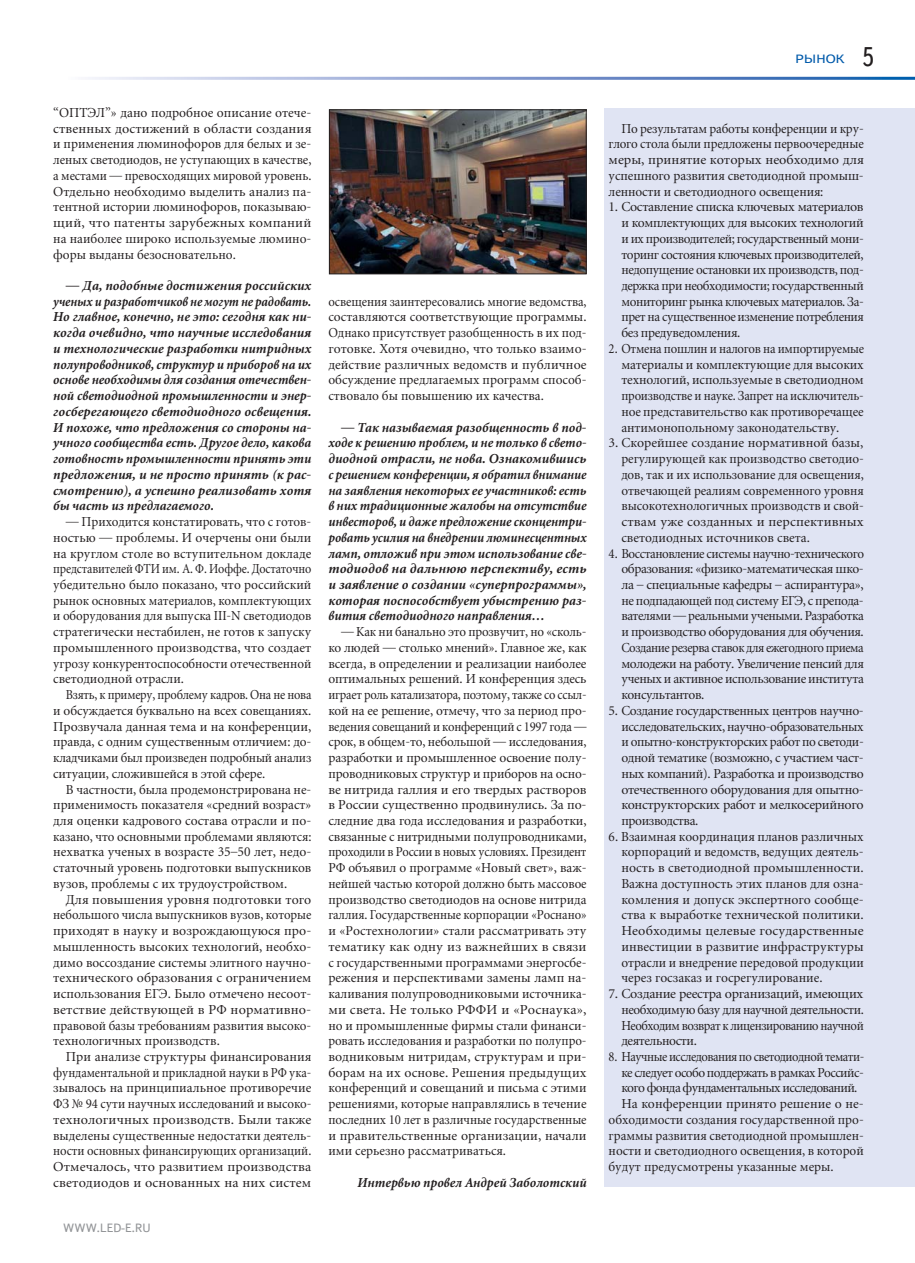
<style>
.page{position:relative;width:915px;height:1263px;background:#fff}
.page>*{position:absolute;margin:0;border:0;box-sizing:border-box;transform-origin:0 0}
.t1{font:27px "Text Book C";color:#231f20;scale:.9 1}
.t2{font:13.5px/15.8px "Miniature";letter-spacing:-.005em;color:#231f20;text-align:justify}
.t3{font:13.5px/15.8px "Miniature";letter-spacing:-.005em;color:#231f20;text-align:justify;scale:.93 1}
.t4{font:italic 700 13.5px/15.8px "Miniature";color:#231f20;text-align:justify}
.t5{font:13.5px/15.8px "Miniature";letter-spacing:-.005em;color:#231f20;text-align:justify;scale:.94 1}
.t6{font:13.5px/15.8px "Miniature";letter-spacing:-.005em;color:#231f20;text-align:justify;scale:.96 1}
.t7{font:13.5px/15.8px "Miniature";letter-spacing:-.005em;color:#231f20;text-align:justify;scale:.95 1}
.t8{font:13.5px/15.8px "Miniature";letter-spacing:-.005em;color:#231f20;text-align:justify;scale:.92 1}
.t9{font:13.5px/15.8px "Miniature";letter-spacing:-.005em;color:#231f20;text-align:justify;scale:.89 1}
.t10{font:13.5px/15.8px "Miniature";letter-spacing:-.005em;color:#231f20;text-align:justify;scale:.91 1}
.t11{font:13.5px "Miniature";letter-spacing:-.04em;color:#231f20;scale:.91 1}
.t12{font:13.5px "Miniature";letter-spacing:-.04em;color:#231f20;scale:.95 1}
.t13{font:13.5px "Miniature";letter-spacing:-.05em;color:#231f20}
.t14{font:italic 700 13.5px "Miniature";color:#231f20;scale:.96 1}
.t15{font:12px "Text Book C";color:#939598}
.t16{font:12px "Text Book C";letter-spacing:.01em;color:#005aaa;scale:1.17 1}
.s1{font-style:normal}
</style>
<div class="page">
<img style="left:331px;top:111px;width:253px;height:161px">
<div style="left:329px;top:109px;width:257px;height:165px;border:1px solid #231f20"></div>
<div style="left:604px;top:108px;width:310px;height:1079px;background:#e0e4f3"></div>
<p class="t2" style="left:53px;top:104px;width:259px">“ОПТЭЛ”» дано подробное описание отече&shy;ственных достижений в области создания и применения люминофоров для белых и зе&shy;леных светодиодов, не уступающих в качестве, а местами — превосходящих мировой уровень.<br>Отдельно необходимо выделить анализ па&shy;тентной истории люминофоров, показываю&shy;щий, что патенты зарубежных компаний на наиболее широко используемые люмино&shy;форы выданы безосновательно.</p>
<p class="t4" style="left:53px;top:278px;width:259px;text-indent:13px"><span class="s1">—</span> Да, подобные достижения российских ученых и разработчиков не могут не радовать.<br>Но главное, конечно, не это: сегодня как ни&shy;когда очевидно, что научные исследования и технологические разработки нитридных полупроводников, структур и приборов на их основе необходимы для создания отечествен&shy;ной светодиодной промышленности и энер&shy;госберегающего светодиодного освещения.<br>И похоже, что предложения со стороны на&shy;учного сообщества есть. Другое дело, какова готовность промышленности принять эти предложения, и не просто принять (к рас&shy;смотрению), а успешно реализовать хотя бы часть из предлагаемого.</p>
<p class="t5" style="left:53px;top:513px;width:276px;text-indent:13px">— Приходится констатировать, что с готов&shy;ностью — проблемы. И очерчены они были на круглом столе во вступительном докладе представителей ФТИ им. А. Ф. Иоффе. Достаточно убедительно было показано, что российский рынок основных материалов, комплектующих и оборудования для выпуска III-N светодиодов стратегически нестабилен, не готов к запуску промышленного производства, что создает угрозу конкурентоспособности отечественной светодиодной отрасли.</p>
<p class="t9" style="left:53px;top:686px;width:291px;text-indent:13px">Взять, к примеру, проблему кадров. Она не нова и обсуждается буквально на всех совещаниях.<br>Прозвучала данная тема и на конференции, правда, с одним существенным отличием: до&shy;кладчиками был произведен подробный анализ ситуации, сложившейся в этой сфере.</p>
<p class="t7" style="left:53px;top:781px;width:273px;text-indent:13px">В частности, была продемонстрирована не&shy;применимость показателя «средний возраст» для оценки кадрового состава отрасли и по&shy;казано, что основными проблемами являются: нехватка ученых в возрасте 35–50 лет, недо&shy;статочный уровень подготовки выпускников вузов, проблемы с их трудоустройством.</p>
<p class="t2" style="left:53px;top:891px;width:259px;text-indent:13px">Для повышения уровня подготовки того небольшого числа выпускников вузов, которые приходят в науку и возрождающуюся про&shy;мышленность высоких технологий, необхо&shy;димо воссоздание системы элитного научно&shy;технического образования с ограничением использования ЕГЭ. Было отмечено несоот&shy;ветствие действующей в РФ нормативно&shy;правовой базы требованиям развития высоко&shy;технологичных производств.</p>
<p class="t2" style="left:53px;top:1048px;width:259px;text-indent:13px">При анализе структуры финансирования фундаментальной и прикладной науки в РФ ука&shy;зывалось на принципиальное противоречие ФЗ № 94 сути научных исследований и высоко&shy;технологичных производств. Были также выделены существенные недостатки деятель&shy;ности основных финансирующих организаций.<br>Отмечалось, что развитием производства светодиодов и основанных на них систем</p>
<p class="t15" style="left:63px;top:1221px;width:89px">WWW.LED-E.RU</p>
<p class="t8" style="left:328px;top:293px;width:282px">освещения заинтересовались многие ведомства, составляются соответствующие программы.<br>Однако присутствует разобщенность в их под&shy;готовке. Хотя очевидно, что только взаимо&shy;действие различных ведомств и публичное обсуждение предлагаемых программ способ&shy;ствовало бы повышению их качества.</p>
<p class="t4" style="left:328px;top:420px;width:259px;text-indent:13px"><span class="s1">—</span> Так называемая разобщенность в под&shy;ходе к решению проблем, и не только в свето&shy;диодной отрасли, не нова. Ознакомившись с решением конференции, я обратил внимание на заявления некоторых ее участников: есть в них традиционные жалобы на отсутствие инвесторов, и даже предложение сконцентри&shy;ровать усилия на внедрении люминесцентных ламп, отложив при этом использование све&shy;тодиодов на дальнюю перспективу, есть и заявление о создании «суперпрограммы», которая поспособствует убыстрению раз&shy;вития светодиодного направления…</p>
<p class="t3" style="left:328px;top:624px;width:279px;text-indent:13px">— Как ни банально это прозвучит, но «сколь&shy;ко людей — столько мнений». Главное же, как всегда, в определении и реализации наиболее оптимальных решений. И конференция здесь играет роль катализатора, поэтому, также со ссыл&shy;кой на ее решение, отмечу, что за период про&shy;ведения совещаний и конференций с 1997 года — срок, в общем-то, небольшой — исследования, разработки и промышленное освоение полу&shy;проводниковых структур и приборов на осно&shy;ве нитрида галлия и его твердых растворов в России существенно продвинулись. За по&shy;следние два года исследования и разработки, связанные с нитридными полупроводниками, проходили в России в новых условиях. Президент РФ объявил о программе «Новый свет», важ&shy;нейшей частью которой должно быть массовое производство светодиодов на основе нитрида галлия. Государственные корпорации «Роснано» и «Ростехнологии» стали рассматривать эту тематику как одну из важнейших в связи с государственными программами энергосбе&shy;режения и перспективами замены ламп на&shy;каливания полупроводниковыми источника&shy;ми света. Не только РФФИ и «Роснаука», но и промышленные фирмы стали финанси&shy;ровать исследования и разработки по полупро&shy;водниковым нитридам, структурам и при&shy;борам на их основе. Решения предыдущих конференций и совещаний и письма с этими решениями, которые направлялись в течение последних 10 лет в различные государственные и правительственные организации, начали ими серьезно рассматриваться.</p>
<p class="t14" style="left:357px;top:1176px;width:240px">Интервью провел Андрей Заболотский</p>
<p class="t16" style="left:795px;top:53px;width:43px">РЫНОК</p>
<h1 class="t1" style="left:861px;top:42px;width:16px">5</h1>
<p class="t5" style="left:608px;top:120px;width:273px;text-indent:13px">По результатам работы конференции и кру&shy;глого стола были предложены первоочередные меры, принятие которых необходимо для успешного развития светодиодной промыш&shy;ленности и светодиодного освещения:</p>
<p class="t2" style="left:621px;top:199px;width:244px;text-indent:-13px">1. Составление списка ключевых материалов и комплектующих для высоких технологий и их производителей; государственный мони&shy;торинг состояния ключевых производителей, недопущение остановки их производств, под&shy;держка при необходимости; государственный мониторинг рынка ключевых материалов. За&shy;прет на существенное изменение потребления без предуведомления.</p>
<p class="t10" style="left:621px;top:340px;width:268px;text-indent:-13px">2. Отмена пошлин и налогов на импортируемые материалы и комплектующие для высоких технологий, используемые в светодиодном производстве и науке. Запрет на исключитель&shy;ное представительство как противоречащее антимонопольному законодательству.</p>
<p class="t2" style="left:621px;top:435px;width:244px;text-indent:-13px">3. Скорейшее создание нормативной базы, регулирующей как производство светодио&shy;дов, так и их использование для освещения, отвечающей реалиям современного уровня высокотехнологичных производств и свой&shy;ствам уже созданных и перспективных светодиодных источников света.</p>
<p class="t5" style="left:621px;top:545px;width:259px;text-indent:-13px">4. Восстановление системы научно-технического образования: «физико-математическая шко&shy;ла – специальные кафедры – аспирантура», не подпадающей под систему ЕГЭ, с препода&shy;вателями — реальными учеными. Разработка и производство оборудования для обучения.<br>Создание резерва ставок для ежегодного приема молодежи на работу. Увеличение пенсий для ученых и активное использование института консультантов.</p>
<p class="t2" style="left:621px;top:702px;width:244px;text-indent:-13px">5. Создание государственных центров научно&shy;исследовательских, научно-образовательных и опытно-конструкторских работ по светоди&shy;одной тематике (возможно, с участием част&shy;ных компаний). Разработка и производство отечественного оборудования для опытно&shy;конструкторских работ и мелкосерийного производства.</p>
<p class="t6" style="left:621px;top:828px;width:254px;text-indent:-13px">6. Взаимная координация планов различных корпораций и ведомств, ведущих деятель&shy;ность в светодиодной промышленности.<br>Важна доступность этих планов для озна&shy;комления и допуск экспертного сообще&shy;ства к выработке технической политики.<br>Необходимы целевые государственные инвестиции в развитие инфраструктуры отрасли и внедрение передовой продукции через госзаказ и госрегулирование.</p>
<p class="t2" style="left:621px;top:985px;width:244px;text-indent:-13px">7. Создание реестра организаций, имеющих необходимую базу для научной деятельности.<br>Необходим возврат к лицензированию научной деятельности.</p>
<p class="t11" style="left:608px;top:1048px;width:282px">8. Научные исследования по светодиодной темати -</p>
<p class="t12" style="left:621px;top:1064px;width:256px">ке следует особо поддержать в рамках Российс-</p>
<p class="t13" style="left:621px;top:1080px;width:237px">кого фонда фундаментальных исследований.</p>
<p class="t2" style="left:621px;top:1096px;width:244px">На конференции принято решение о не-</p>
<p class="t7" style="left:608px;top:1111px;width:270px">обходимости создания государственной про-</p>
<p class="t7" style="left:608px;top:1127px;width:270px">граммы развития светодиодной промышлен-</p>
<p class="t7" style="left:608px;top:1143px;width:270px">ности и светодиодного освещения, в которой</p>
<p class="t6" style="left:608px;top:1158px;width:236px">будут предусмотрены указанные меры.</p>
</div>
